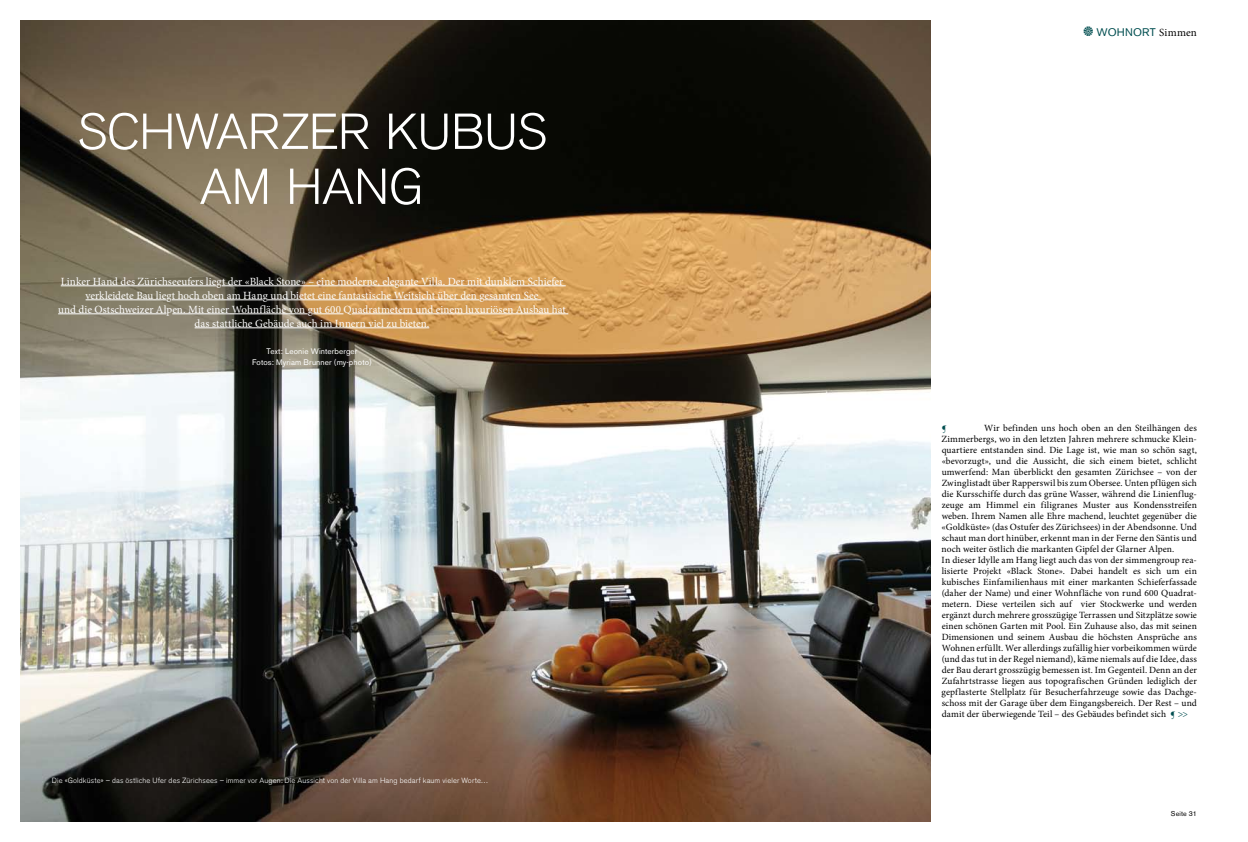
<style>
.page{position:relative;width:1248px;height:842px;background:#fff}
.page>*{position:absolute;margin:0;border:0;box-sizing:border-box;transform-origin:0 0}
.t1{font:300 50px/55px "Akzidenz Grotesk BE";letter-spacing:-.01em;color:#fff}
.t2{font:11px/14px "Minion Pro";color:#fff;text-align:center}
.t3{font:11px "Akzidenz Grotesk BE";letter-spacing:.02em;color:#004e50}
.t4{font:10px "Minion Pro";color:#004e50}
.t5{font:9.5px/11px "Minion Pro";letter-spacing:.005em;color:#000}
.t6{font:8px/11px "Akzidenz Grotesk BE";letter-spacing:.015em;color:#fff;text-align:center}
.t7{font:300 7.5px "Akzidenz Grotesk BE";letter-spacing:.015em;color:#fff}
.t8{font:7px "Akzidenz Grotesk BE";color:#000}
.s1{font-family:"Minion Pro";color:#000}
.s2{font-size:10px;color:#004e50}
</style>
<div class="page">
<img style="left:20px;top:20px;width:910px;height:802px">
<hr style="left:61px;top:286px;width:155px;height:1px;background:#fff">
<hr style="left:222px;top:286px;width:172px;height:1px;background:#fff">
<hr style="left:399px;top:286px;width:166px;height:1px;background:#fff">
<hr style="left:86px;top:300px;width:80px;height:1px;background:#fff">
<hr style="left:172px;top:300px;width:91px;height:1px;background:#fff">
<hr style="left:268px;top:300px;width:211px;height:1px;background:#fff">
<hr style="left:484px;top:300px;width:57px;height:1px;background:#fff">
<hr style="left:58px;top:314px;width:108px;height:1px;background:#fff">
<hr style="left:172px;top:314px;width:136px;height:1px;background:#fff">
<hr style="left:313px;top:314px;width:30px;height:1px;background:#fff">
<hr style="left:352px;top:314px;width:216px;height:1px;background:#fff">
<hr style="left:195px;top:328px;width:234px;height:1px;background:#fff">
<h1 class="t1" style="left:77px;top:105px;width:98px">Schwa</h1>
<h1 class="t1" style="left:200px;top:105px;width:314px;text-indent:48px">rzer Kubus am HanG</h1>
<p class="t2" style="left:58px;top:274px;width:509px">Linker Hand des Zürichseeufers liegt der «Black Stone» – eine moderne, elegante Villa. Der mit dunklem Schiefer verkleidete Bau liegt hoch oben am Hang und bietet eine fantastische Weitsicht über den gesamten See<br>und die Ostschweizer Alpen. Mit einer Wohnfläche von gut 600 Quadratmetern und einem luxuriösen Ausbau hat das stattliche Gebäude auch im Innern viel zu bieten.</p>
<p class="t6" style="left:252px;top:345px;width:121px">Text: Leonie Winterberger<br>Fotos: Myriam Brunner (my-photo)</p>
<p class="t7" style="left:52px;top:776px;width:438px">Die «Goldküste» – das östliche Ufer des Zürichsees – immer vor Augen: Die Aussicht von der Villa am Hang bedarf kaum vieler Worte…</p>
<p class="t3" style="left:1083px;top:26px;width:114px">• WOHNORT <span class="s1">Simmen</span></p>
<p class="t5" style="left:941px;top:422px;width:257px;text-indent:43px">Wir befinden uns hoch oben an den Steilhängen des Zimmerbergs, wo in den letzten Jahren mehrere schmucke Klein&shy;quartiere entstanden sind. Die Lage ist, wie man so schön sagt, «bevorzugt», und die Aussicht, die sich einem bietet, schlicht umwerfend: Man überblickt den gesamten Zürichsee – von der Zwinglistadt über Rapperswil bis zum Obersee. Unten pflügen sich die Kursschiffe durch das grüne Wasser, während die Linienflug&shy;zeuge am Himmel ein filigranes Muster aus Kondensstreifen weben. Ihrem Namen alle Ehre machend, leuchtet gegenüber die «Goldküste» (das Ostufer des Zürichsees) in der Abendsonne. Und schaut man dort hinüber, erkennt man in der Ferne den Säntis und noch weiter östlich die markanten Gipfel der Glarner Alpen.<br>In dieser Idylle am Hang liegt auch das von der simmengroup rea&shy;lisierte Projekt «Black Stone». Dabei handelt es sich um ein kubisches Einfamilienhaus mit einer markanten Schieferfassade (daher der Name) und einer Wohnfläche von rund 600 Quadrat&shy;metern. Diese verteilen sich auf vier Stockwerke und werden ergänzt durch mehrere grosszügige Terrassen und Sitzplätze sowie einen schönen Garten mit Pool. Ein Zuhause also, das mit seinen Dimensionen und seinem Ausbau die höchsten Ansprüche ans Wohnen erfüllt. Wer allerdings zufällig hier vorbeikommen würde (und das tut in der Regel niemand), käme niemals auf die Idee, dass der Bau derart grosszügig bemessen ist. Im Gegenteil. Denn an der Zufahrtstrasse liegen aus topografischen Gründen lediglich der gepflasterte Stellplatz für Besucherfahrzeuge sowie das Dachge&shy;schoss mit der Garage über dem Eingangsbereich. Der Rest – und damit der überwiegende Teil – des Gebäudes befindet sich <span class="s2">¶ &gt;&gt;</span></p>
<p class="t4" style="left:941px;top:421px;width:6px">¶</p>
<p class="t8" style="left:1170px;top:809px;width:28px">Seite 31</p>
</div>
